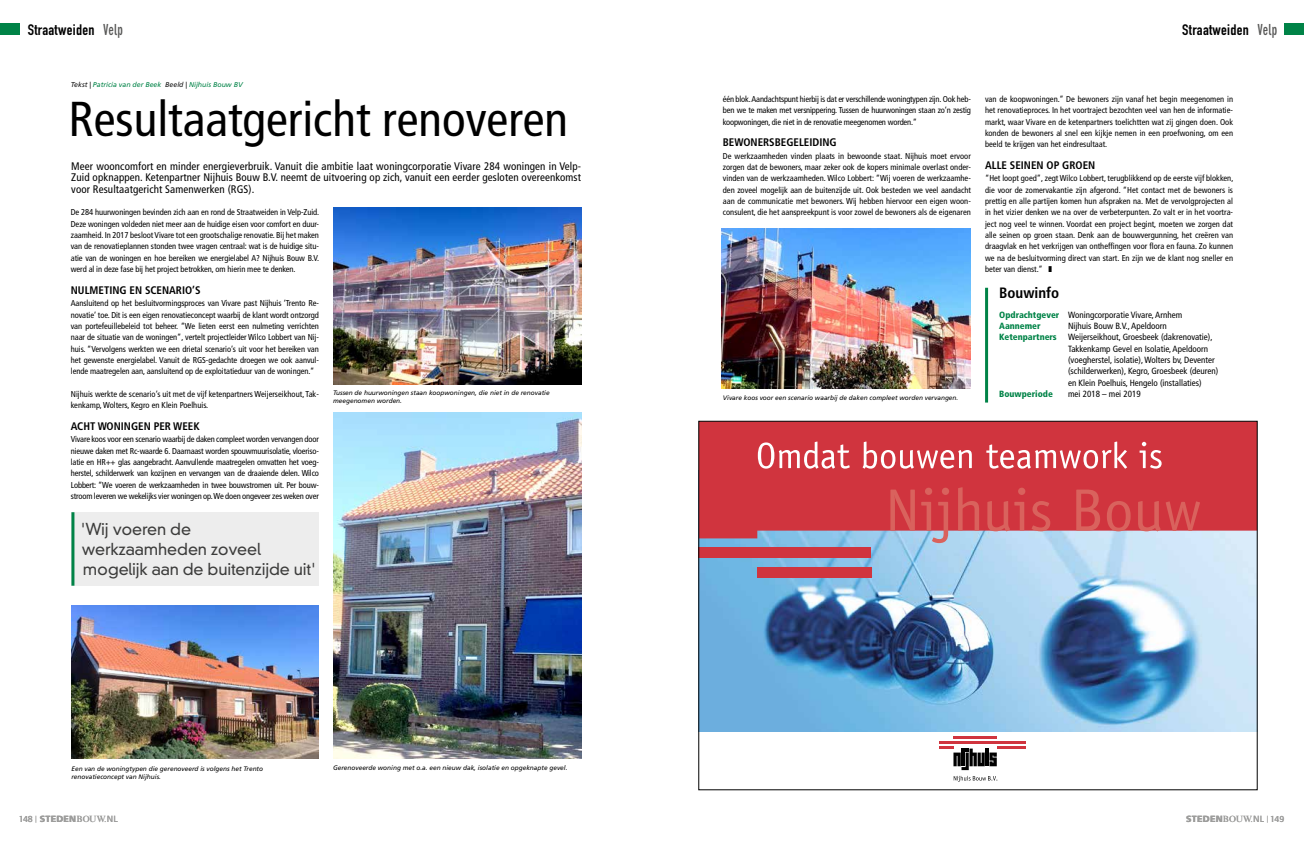
<style>
.page{position:relative;width:1304px;height:842px;background:#fff}
.page>*{position:absolute;margin:0;border:0;box-sizing:border-box;transform-origin:0 0}
.t1{font:condensed 49px "Frutiger LT Std";color:#000}
.t2{font:300 16px/20px "DIN Neuzeit Grotesk";letter-spacing:-.01em;color:#3c3c3b}
.t3{font:15px "DIN Engschrift";letter-spacing:.02em;color:#000;scale:1.04 1}
.t4{font:700 condensed 15px "Frutiger LT Std";color:#000}
.t5{font:condensed 11px/11.3px "Frutiger LT Std";letter-spacing:.01em;color:#000;text-align:justify}
.t6{font:700 condensed 11px "Frutiger LT Std";color:#000}
.t7{font:condensed 9px/11.3px "Frutiger LT Std";color:#000}
.t8{font:900 9px "Frutiger LT Std";letter-spacing:.02em;color:#9d9d9c}
.t9{font:900 condensed 9px "Frutiger LT Std";color:#008347}
.t10{font:condensed 8.5px/11.3px "Frutiger LT Std";color:#000;text-align:justify}
.t11{font:italic 7px "Frutiger LT Std";color:#008347}
.t12{font:italic 6.5px/8px "Frutiger LT Std";color:#000}
.s1{font-family:"DIN Neuzeit Grotesk";font-weight:700;font-stretch:condensed;color:#575756}
.s2{color:#121212}
.s3{font-weight:900;color:#008347}
.s4{font-family:"Quay Sans ITC Std";font-weight:500}
.s5{font-family:"Quay Sans ITC Std";font-weight:400;font-size:7px}
.s6{font-family:"Times New Roman MT Std";font-weight:400}
.s7{font-weight:400}
</style>
<div class="page">
<img style="left:333px;top:412px;width:249px;height:347px">
<div style="left:0;top:24px;width:20px;height:11px;background:#008347"></div>
<svg style="left:700px;top:423px;width:555px;height:359px"></svg>
<div style="left:1284px;top:24px;width:20px;height:11px;background:#008347"></div>
<img style="left:71px;top:605px;width:248px;height:154px">
<img style="left:333px;top:208px;width:249px;height:177px">
<img style="left:722px;top:228px;width:249px;height:160px">
<hr style="left:985px;top:288px;width:3px;height:115px;background:#008347">
<div style="left:71px;top:512px;width:248px;height:74px;background:#ededed"></div>
<hr style="left:71px;top:512px;width:3px;height:74px;background:#008347">
<h3 class="t3" style="left:28px;top:21px;width:93px">Straatweiden <span class="s1">Velp</span></h3>
<p class="t11" style="left:71px;top:81px;width:173px"><span class="s2">Tekst |</span> Patricia van der Beek <span class="s2">Beeld |</span> Nijhuis Bouw BV</p>
<h1 class="t1" style="left:68px;top:90px;width:501px">Resultaatgericht renoveren</h1>
<p class="t5" style="left:71px;top:161px;width:511px">Meer wooncomfort en minder energieverbruik. Vanuit die ambitie laat woningcorporatie Vivare 284 woningen in Velp-Zuid opknappen. Ketenpartner Nijhuis Bouw B.V. neemt de uitvoering op zich, vanuit een eerder gesloten overeenkomst voor Resultaatgericht Samenwerken (RGS).</p>
<p class="t10" style="left:71px;top:207px;width:250px">De 284 huurwoningen bevinden zich aan en rond de Straatweiden in Velp-Zuid.<br>Deze woningen voldeden niet meer aan de huidige eisen voor comfort en duur&shy;zaamheid. In 2017 besloot Vivare tot een grootschalige renovatie. Bij het maken van de renovatieplannen stonden twee vragen centraal: wat is de huidige situ&shy;atie van de woningen en hoe bereiken we energielabel A? Nijhuis Bouw B.V. werd al in deze fase bij het project betrokken, om hierin mee te denken.</p>
<p class="t6" style="left:71px;top:283px;width:131px">NULMETING EN SCENARIO’S</p>
<p class="t10" style="left:71px;top:298px;width:250px">Aansluitend op het besluitvormingsproces van Vivare past Nijhuis ‘Trento Re&shy;novatie’ toe. Dit is een eigen renovatieconcept waarbij de klant wordt ontzorgd van portefeuillebeleid tot beheer. “We lieten eerst een nulmeting verrichten naar de situatie van de woningen”, vertelt projectleider Wilco Lobbert van Nij&shy;huis. “Vervolgens werkten we een drietal scenario’s uit voor het bereiken van het gewenste energielabel. Vanuit de RGS-gedachte droegen we ook aanvul&shy;lende maatregelen aan, aansluitend op de exploitatieduur van de woningen.”</p>
<p class="t10" style="left:71px;top:388px;width:250px">Nijhuis werkte de scenario’s uit met de vijf ketenpartners Weijerseikhout, Tak&shy;kenkamp, Wolters, Kegro en Klein Poelhuis.</p>
<p class="t6" style="left:71px;top:420px;width:130px">ACHT WONINGEN PER WEEK</p>
<p class="t10" style="left:71px;top:434px;width:250px">Vivare koos voor een scenario waarbij de daken compleet worden vervangen door nieuwe daken met Rc-waarde 6. Daarnaast worden spouwmuurisolatie, vloeriso&shy;latie en HR++ glas aangebracht. Aanvullende maatregelen omvatten het voeg&shy;herstel, schilderwerk van kozijnen en vervangen van de draaiende delen. Wilco Lobbert: “We voeren de werkzaamheden in twee bouwstromen uit. Per bouw&shy;stroom leveren we wekelijks vier woningen op. We doen ongeveer zes weken over</p>
<p class="t12" style="left:333px;top:388px;width:218px">Tussen de huurwoningen staan koopwoningen, die niet in de renovatie meegenomen worden.</p>
<h2 class="t2" style="left:81px;top:520px;width:237px">'Wij voeren de werkzaamheden zoveel mogelijk aan de buitenzijde uit'</h2>
<p class="t12" style="left:71px;top:764px;width:193px">Een van de woningtypen die gerenoveerd is volgens het Trento renovatieconcept van Nijhuis.</p>
<p class="t12" style="left:333px;top:764px;width:236px">Gerenoveerde woning met o.a. een nieuw dak, isolatie en opgeknapte gevel.</p>
<h3 class="t3" style="left:1182px;top:21px;width:93px">Straatweiden <span class="s1">Velp</span></h3>
<p class="t10" style="left:723px;top:94px;width:250px">één blok. Aandachtspunt hierbij is dat er verschillende woningtypen zijn. Ook heb&shy;ben we te maken met versnippering. Tussen de huurwoningen staan zo’n zestig koopwoningen, die niet in de renovatie meegenomen worden.”</p>
<p class="t6" style="left:723px;top:136px;width:115px">BEWONERSBEGELEIDING</p>
<p class="t10" style="left:723px;top:150px;width:250px">De werkzaamheden vinden plaats in bewoonde staat. Nijhuis moet ervoor zorgen dat de bewoners, maar zeker ook de kopers minimale overlast onder&shy;vinden van de werkzaamheden. Wilco Lobbert: “Wij voeren de werkzaamhe&shy;den zoveel mogelijk aan de buitenzijde uit. Ook besteden we veel aandacht aan de communicatie met bewoners. Wij hebben hiervoor een eigen woon&shy;consulent, die het aanspreekpunt is voor zowel de bewoners als de eigenaren</p>
<p class="t12" style="left:723px;top:393px;width:237px">Vivare koos voor een scenario waarbij de daken compleet worden vervangen.</p>
<p class="t10" style="left:985px;top:94px;width:250px">van de koopwoningen.” De bewoners zijn vanaf het begin meegenomen in het renovatieproces. In het voortraject bezochten veel van hen de informatie&shy;markt, waar Vivare en de ketenpartners toelichtten wat zij gingen doen. Ook konden de bewoners al snel een kijkje nemen in een proefwoning, om een beeld te krijgen van het eindresultaat.</p>
<p class="t6" style="left:985px;top:159px;width:112px">ALLE SEINEN OP GROEN</p>
<p class="t10" style="left:985px;top:173px;width:250px">“Het loopt goed”, zegt Wilco Lobbert, terugblikkend op de eerste vijf blokken, die voor de zomervakantie zijn afgerond. “Het contact met de bewoners is prettig en alle partijen komen hun afspraken na. Met de vervolgprojecten al in het vizier denken we na over de verbeterpunten. Zo valt er in het voortra&shy;ject nog veel te winnen. Voordat een project begint, moeten we zorgen dat alle seinen op groen staan. Denk aan de bouwvergunning, het creëren van draagvlak en het verkrijgen van ontheffingen voor flora en fauna. Zo kunnen we na de besluitvorming direct van start. En zijn we de klant nog sneller en beter van dienst.” ❚</p>
<h3 class="t4" style="left:999px;top:284px;width:62px">Bouwinfo</h3>
<p class="t7" style="left:999px;top:309px;width:184px"><span class="s3">Opdrachtgever</span> Woningcorporatie Vivare, Arnhem<br><span class="s3">Aannemer</span></p>
<p class="t7" style="left:1068px;top:320px;width:100px">Nijhuis Bouw B.V., Apeldoorn</p>
<p class="t9" style="left:999px;top:332px;width:59px">Ketenpartners</p>
<p class="t7" style="left:1068px;top:331px;width:152px">Weijerseikhout, Groesbeek (dakrenovatie), Takkenkamp Gevel en Isolatie, Apeldoorn (voegherstel, isolatie), Wolters bv, Deventer (schilderwerken), Kegro, Groesbeek (deuren) en Klein Poelhuis, Hengelo (installaties)</p>
<p class="t9" style="left:999px;top:388px;width:55px">Bouwperiode</p>
<p class="t7" style="left:1068px;top:388px;width:74px">mei 2018 – mei 2019</p>
<p class="t8" style="left:19px;top:813px;width:101px"><span class="s4">148</span> <span class="s5">|</span> STEDEN<span class="s6">BOUW.</span><span class="s7">NL</span></p>
<p class="t8" style="left:1186px;top:813px;width:100px">STEDEN<span class="s6">BOUW.</span><span class="s7">NL</span> <span class="s5">|</span> <span class="s4">149</span></p>
</div>
